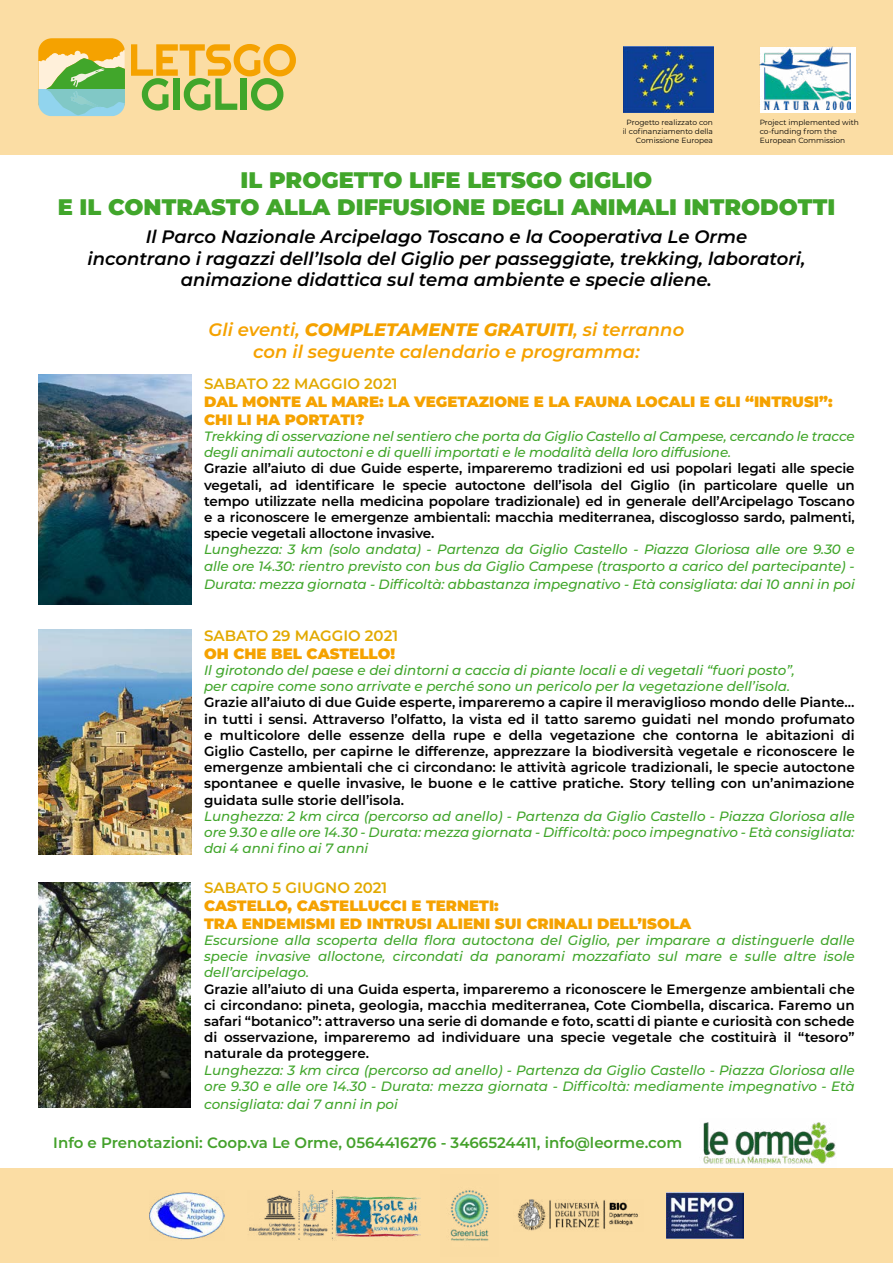
<style>
.page{position:relative;width:893px;height:1263px;background:#fff}
.page>*{position:absolute;margin:0;border:0;box-sizing:border-box;transform-origin:0 0}
.t1{font:900 22.5px/27px "Montserrat";color:#41a62b;text-align:center}
.t2{font:italic 600 18px/21.6px "Montserrat";color:#000;text-align:center}
.t3{font:italic 600 18px/21.6px "Montserrat";color:#f5a200;text-align:center}
.t4{font:900 15px/18px "Montserrat";color:#f5a200}
.t5{font:600 15px "Montserrat";color:#44a12b}
.t6{font:600 15px "Montserrat";color:#e2a900}
.t7{font:600 13.5px/16.2px "Montserrat";color:#000;text-align:justify}
.t8{font:italic 500 13.5px/16.2px "Montserrat";letter-spacing:-.01em;color:#41a62b}
.t9{font:7.5px/9px "Montserrat";color:#000;text-align:right}
.s1{font-weight:800}
</style>
<div class="page">
<div style="left:0;top:0;width:893px;height:155px;background:#fbdda4"></div>
<div style="left:0;top:1169px;width:893px;height:94px;background:#fbdda4"></div>
<div style="left:760px;top:47px;width:95px;height:65px;background:#fff"></div>
<img style="left:623px;top:47px;width:90px;height:65px">
<svg style="left:131px;top:44px;width:165px;height:67px"></svg>
<svg style="left:46px;top:115px;width:71px;height:1px"></svg>
<svg style="left:38px;top:38px;width:87px;height:77px;background:#abc17e"></svg>
<img style="left:760px;top:47px;width:91px;height:62px">
<img style="left:149px;top:1192px;width:76px;height:48px">
<img style="left:249px;top:1190px;width:172px;height:51px">
<img style="left:450px;top:1190px;width:39px;height:51px">
<img style="left:667px;top:1192px;width:77px;height:46px">
<img style="left:517px;top:1200px;width:121px;height:31px">
<img style="left:700px;top:1122px;width:137px;height:47px">
<img style="left:38px;top:374px;width:153px;height:231px">
<img style="left:38px;top:629px;width:153px;height:226px">
<img style="left:38px;top:882px;width:153px;height:226px">
<p class="t9" style="left:623px;top:118px;width:92px">Progetto realizzato con il cofinanziamento della<br>Comissione Europea</p>
<p class="t9" style="left:760px;top:118px;width:101px;text-align:left">Project implemented with co-funding from the<br>European Commission</p>
<h1 class="t1" style="left:58px;top:165px;width:779px">IL PROGETTO LIFE LETSGO GIGLIO<br>E IL CONTRASTO ALLA DIFFUSIONE DEGLI ANIMALI INTRODOTTI</h1>
<h2 class="t2" style="left:87px;top:225px;width:719px">Il Parco Nazionale Arcipelago Toscano e la Cooperativa Le Orme<br>incontrano i ragazzi dell’Isola del Giglio per passeggiate, trekking, laboratori, animazione didattica sul tema ambiente e specie aliene.</h2>
<h2 class="t3" style="left:209px;top:318px;width:477px">Gli eventi, <span class="s1">COMPLETAMENTE GRATUITI</span>, si terranno con il seguente calendario e programma:</h2>
<p class="t6" style="left:204px;top:373px;width:195px">SABATO 22 MAGGIO 2021</p>
<p class="t4" style="left:204px;top:391px;width:630px">DAL MONTE AL MARE: LA VEGETAZIONE E LA FAUNA LOCALI E GLI “INTRUSI”:<br>CHI LI HA PORTATI?</p>
<p class="t8" style="left:204px;top:427px;width:652px">Trekking di osservazione nel sentiero che porta da Giglio Castello al Campese, cercando le tracce degli animali autoctoni e di quelli importati e le modalità della loro diffusione.</p>
<p class="t7" style="left:204px;top:460px;width:652px">Grazie all’aiuto di due Guide esperte, impareremo tradizioni ed usi popolari legati alle specie vegetali, ad identificare le specie autoctone dell’isola del Giglio (in particolare quelle un tempo utilizzate nella medicina popolare tradizionale) ed in generale dell’Arcipelago Toscano e a riconoscere le emergenze ambientali: macchia mediterranea, discoglosso sardo, palmenti, specie vegetali alloctone invasive.</p>
<p class="t8" style="left:204px;top:541px;width:652px">Lunghezza: 3 km (solo andata) - Partenza da Giglio Castello - Piazza Gloriosa alle ore 9.30 e alle ore 14.30: rientro previsto con bus da Giglio Campese (trasporto a carico del partecipante) -</p>
<p class="t8" style="left:204px;top:575px;width:652px">Durata: mezza giornata - Difficoltà: abbastanza impegnativo - Età consigliata: dai 10 anni in poi</p>
<p class="t6" style="left:204px;top:625px;width:195px">SABATO 29 MAGGIO 2021</p>
<p class="t4" style="left:204px;top:643px;width:193px">OH CHE BEL CASTELLO!</p>
<p class="t8" style="left:204px;top:661px;width:592px">Il girotondo del paese e dei dintorni a caccia di piante locali e di vegetali “fuori posto”, per capire come sono arrivate e perché sono un pericolo per la vegetazione dell’isola.</p>
<p class="t7" style="left:204px;top:694px;width:652px">Grazie all’aiuto di due Guide esperte, impareremo a capire il meraviglioso mondo delle Piante… in tutti i sensi. Attraverso l’olfatto, la vista ed il tatto saremo guidati nel mondo profumato e multicolore delle essenze della rupe e della vegetazione che contorna le abitazioni di Giglio Castello, per capirne le differenze, apprezzare la biodiversità vegetale e riconoscere le emergenze ambientali che ci circondano: le attività agricole tradizionali, le specie autoctone spontanee e quelle invasive, le buone e le cattive pratiche. Story telling con un’animazione guidata sulle storie dell’isola.</p>
<p class="t8" style="left:204px;top:807px;width:652px;text-align:justify">Lunghezza: 2 km circa (percorso ad anello) - Partenza da Giglio Castello - Piazza Gloriosa alle ore 9.30 e alle ore 14.30 - Durata: mezza giornata - Difficoltà: poco impegnativo - Età consigliata: dai 4 anni fino ai 7 anni</p>
<p class="t6" style="left:204px;top:877px;width:185px">SABATO 5 GIUGNO 2021</p>
<p class="t4" style="left:204px;top:895px;width:489px">CASTELLO, CASTELLUCCI E TERNETI:<br>TRA ENDEMISMI ED INTRUSI ALIENI SUI CRINALI DELL’ISOLA</p>
<p class="t8" style="left:204px;top:931px;width:652px;text-align:justify">Escursione alla scoperta della flora autoctona del Giglio, per imparare a distinguerle dalle specie invasive alloctone, circondati da panorami mozzafiato sul mare e sulle altre isole dell’arcipelago.</p>
<p class="t7" style="left:204px;top:980px;width:652px">Grazie all’aiuto di una Guida esperta, impareremo a riconoscere le Emergenze ambientali che ci circondano: pineta, geologia, macchia mediterranea, Cote Ciombella, discarica. Faremo un safari “botanico”: attraverso una serie di domande e foto, scatti di piante e curiosità con schede di osservazione, impareremo ad individuare una specie vegetale che costituirà il “tesoro” naturale da proteggere.</p>
<p class="t8" style="left:204px;top:1061px;width:652px">Lunghezza: 3 km circa (percorso ad anello) - Partenza da Giglio Castello - Piazza Gloriosa alle ore 9.30 e alle ore 14.30 - Durata: mezza giornata - Difficoltà: mediamente impegnativo - Età</p>
<p class="t8" style="left:204px;top:1095px;width:195px">consigliata: dai 7 anni in poi</p>
<p class="t5" style="left:53px;top:1132px;width:630px">Info e Prenotazioni: Coop.va Le Orme, 0564416276 - 3466524411, info@leorme.com</p>
</div>
